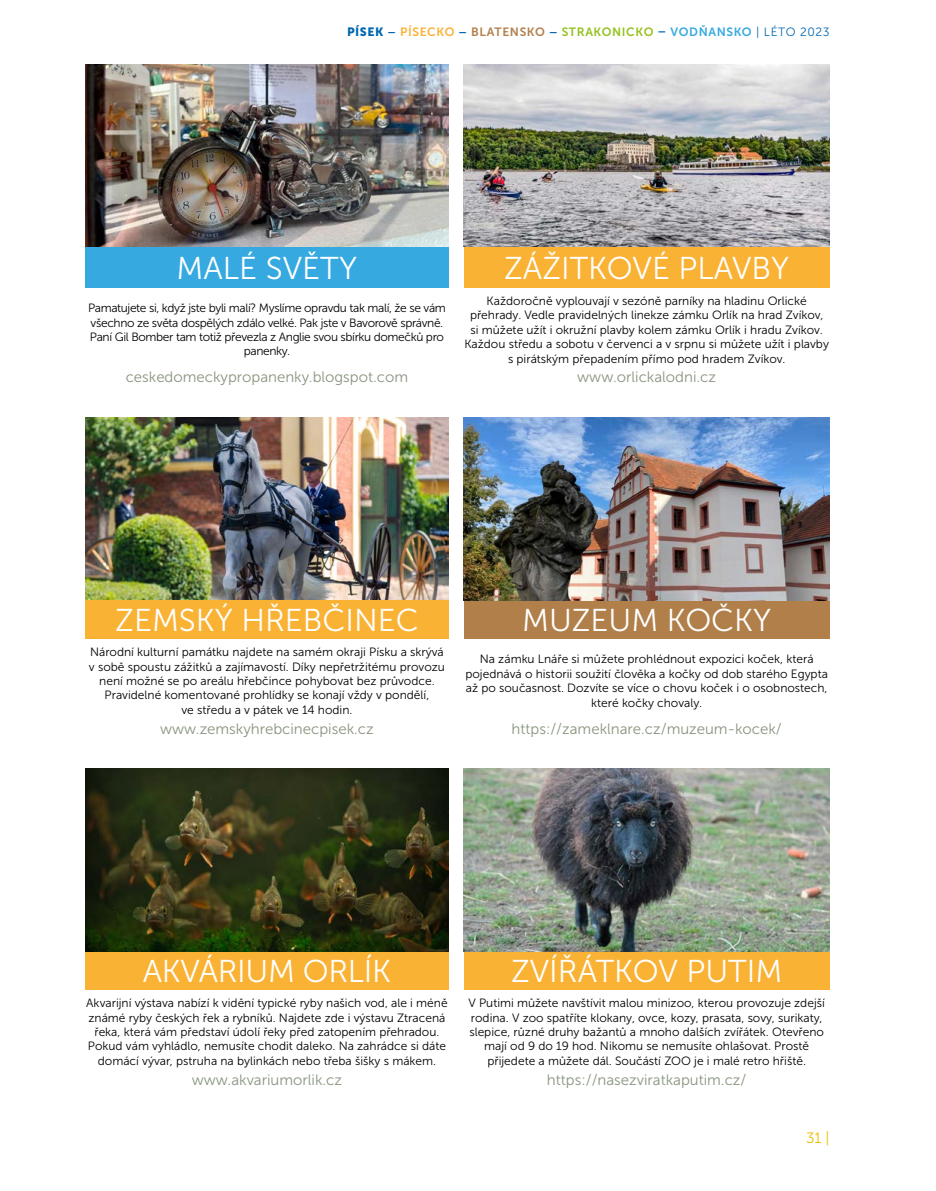
<style>
.page{position:relative;width:936px;height:1191px;background:#fff}
.page>*{position:absolute;margin:0;border:0;box-sizing:border-box;transform-origin:0 0}
.t1{font:31.5px "Museo Sans 300";color:#fff}
.t2{font:15px "Museo Sans 300";color:#899580}
.t3{font:15px "Museo Sans 300";color:#ebbc00}
.t4{font:12px/14.4px "Museo Sans 300";color:#000;text-align:center}
.t5{font:12px/14.4px "Museo Sans 300";letter-spacing:-.03em;color:#000;text-align:center}
.t6{font:12px "Museo Sans 700";letter-spacing:.05em;color:#95c11f}
.s1{font-family:"Museo Sans 900";color:#0067b2}
.s2{color:#0067b2}
.s3{color:#f9b234}
.s4{color:#b17f4a}
.s5{color:#36a9e1}
.s6{font-family:"Museo Sans 300";color:#0067b2}
</style>
<div class="page">
<div style="left:85px;top:600px;width:364px;height:38px;background:#f9b234"></div>
<div style="left:463px;top:600px;width:366px;height:38px;background:#b17f4a"></div>
<div style="left:85px;top:951px;width:364px;height:38px;background:#f9b234"></div>
<div style="left:463px;top:951px;width:366px;height:38px;background:#f9b234"></div>
<div style="left:85px;top:247px;width:364px;height:40px;background:#36a9e1"></div>
<div style="left:463px;top:247px;width:366px;height:40px;background:#f9b234"></div>
<img style="left:85px;top:64px;width:364px;height:183px">
<img style="left:463px;top:64px;width:366px;height:183px">
<img style="left:85px;top:417px;width:364px;height:182px">
<img style="left:463px;top:417px;width:366px;height:183px">
<img style="left:85px;top:768px;width:364px;height:183px">
<img style="left:463px;top:768px;width:366px;height:183px">
<p class="t6" style="left:347px;top:26px;width:484px"><span class="s1">PÍSEK</span> <span class="s2">–</span> <span class="s3">PÍSECKO</span> <span class="s2">–</span> <span class="s4">BLATENSKO</span> <span class="s2">–</span> STRAKONICKO <span class="s2">–</span> <span class="s5">VODŇANSKO</span> <span class="s6">| LÉTO 2023</span></p>
<h1 class="t1" style="left:177px;top:251px;width:182px">MALÉ SVĚTY</h1>
<p class="t5" style="left:88px;top:301px;width:359px">Pamatujete si, když jste byli malí? Myslíme opravdu tak malí, že se vám všechno ze světa dospělých zdálo velké. Pak jste v Bavorově správně.<br>Paní Gil Bomber tam totiž převezla z Anglie svou sbírku domečků pro panenky.</p>
<p class="t2" style="left:126px;top:369px;width:284px">ceskedomeckypropanenky.blogspot.com</p>
<h1 class="t1" style="left:504px;top:251px;width:286px">ZÁŽITKOVÉ PLAVBY</h1>
<p class="t4" style="left:464px;top:294px;width:366px">Každoročně vyplouvají v sezóně parníky na hladinu Orlické přehrady. Vedle pravidelných linekze zámku Orlík na hrad Zvíkov,<br>si můžete užít i okružní plavby kolem zámku Orlík i hradu Zvíkov.<br>Každou středu a sobotu v červenci a v srpnu si můžete užít i plavby s pirátským přepadením přímo pod hradem Zvíkov.</p>
<p class="t2" style="left:577px;top:369px;width:140px">www.orlickalodni.cz</p>
<h1 class="t1" style="left:115px;top:603px;width:305px">ZEMSKÝ HŘEBČINEC</h1>
<p class="t4" style="left:89px;top:645px;width:357px">Národní kulturní památku najdete na samém okraji Písku a skrývá v sobě spoustu zážitků a zajímavostí. Díky nepřetržitému provozu není možné se po areálu hřebčince pohybovat bez průvodce.<br>Pravidelné komentované prohlídky se konají vždy v pondělí,<br>ve středu a v pátek ve 14 hodin.</p>
<p class="t2" style="left:160px;top:720px;width:215px">www.zemskyhrebcinecpisek.cz</p>
<h1 class="t1" style="left:522px;top:603px;width:251px">MUZEUM KOČKY</h1>
<p class="t4" style="left:465px;top:652px;width:364px">Na zámku Lnáře si můžete prohlédnout expozici koček, která pojednává o historii soužití člověka a kočky od dob starého Egypta až po současnost. Dozvíte se více o chovu koček i o osobnostech, které kočky chovaly.</p>
<p class="t2" style="left:511px;top:720px;width:272px">https://zameklnare.cz/muzeum-kocek/</p>
<h1 class="t1" style="left:143px;top:954px;width:250px">AKVÁRIUM ORLÍK</h1>
<h1 class="t1" style="left:511px;top:954px;width:273px">ZVÍŘÁTKOV PUTIM</h1>
<p class="t4" style="left:86px;top:996px;width:363px">Akvarijní výstava nabízí k vidění typické ryby našich vod, ale i méně známé ryby českých řek a rybníků. Najdete zde i výstavu Ztracená řeka, která vám představí údolí řeky před zatopením přehradou.<br>Pokud vám vyhládlo, nemusíte chodit daleko. Na zahrádce si dáte domácí vývar, pstruha na bylinkách nebo třeba šišky s mákem.</p>
<p class="t4" style="left:468px;top:996px;width:358px">V Putimi můžete navštívit malou minizoo, kterou provozuje zdejší rodina. V zoo spatříte klokany, ovce, kozy, prasata, sovy, surikaty, slepice, různé druhy bažantů a mnoho dalších zvířátek. Otevřeno mají od 9 do 19 hod. Nikomu se nemusíte ohlašovat. Prostě přijedete a můžete dál. Součástí ZOO je i malé retro hřiště.</p>
<p class="t2" style="left:192px;top:1071px;width:152px">www.akvariumorlik.cz</p>
<p class="t2" style="left:547px;top:1071px;width:201px">https://nasezviratkaputim.cz/</p>
<p class="t3" style="left:806px;top:1130px;width:25px">31 |</p>
</div>
